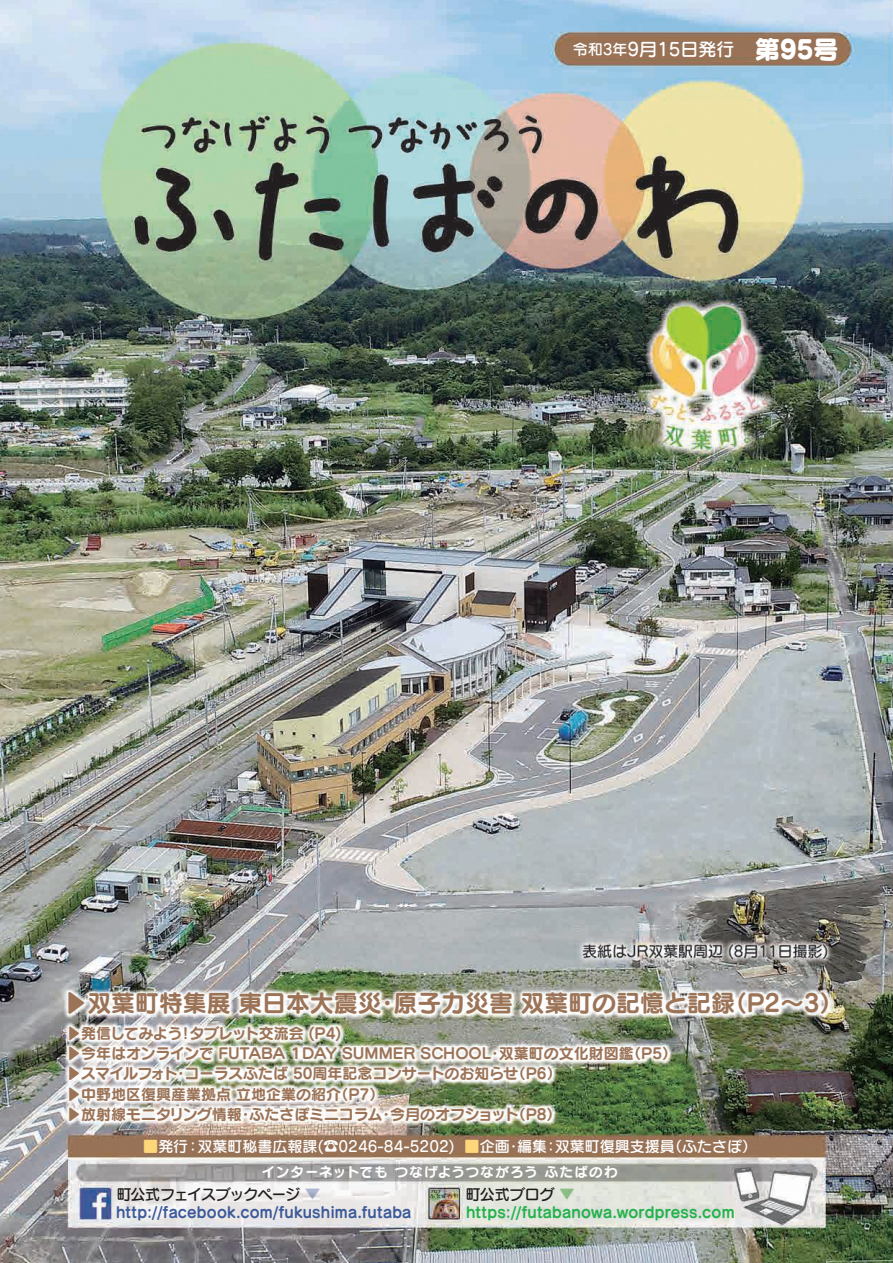
<style>
.page{position:relative;width:893px;height:1263px;background:#fff}
.page>*{position:absolute;margin:0;border:0;box-sizing:border-box;transform-origin:0 0}
.t1{font:24px "Seurat Pro B";letter-spacing:-.005em;color:#9b7357}
.t2{font:18px "Seurat Pro DB";color:#fff}
.t3{font:15px/20.2px "Seurat Pro B";color:#9b7357}
.t4{font:15px "Seurat Pro DB";color:#fff}
.t5{font:15px "Seurat Pro B";letter-spacing:.02em;color:#3b5a9a;scale:.95 1}
.t6{font:15px "Seurat Pro B";letter-spacing:.02em;color:#23b24b;scale:.95 1}
.t7{font:15px "Seurat Pro DB";letter-spacing:-.065em;color:#231f20}
.t8{font:15px "Seurat Pro DB";letter-spacing:-.045em;color:#231f20}
.t9{font:13.5px "Seurat Pro B";letter-spacing:.07em;color:#fff}
.s1{font-size:15px}
.s2{font-family:"Seurat Pro EB";font-size:25.5px}
.s3{color:#fed77a}
.s4{font-size:16.5px}
.s5{font-size:16.5px;color:rgb(59 90 154/.4)}
.s6{font-size:16.5px;color:#9cd19c}
</style>
<div class="page">
<img style="left:0;top:0;width:893px;height:1263px">
<p class="t2" style="left:573px;top:38px;width:267px"><span class="s1">令和3年</span>9月15日発行 <span class="s2">第95号</span></p>
<h1 class="t1" style="left:63px;top:987px;width:781px">▶双葉町特集展 東日本大震災・原子力災害 双葉町の記憶と記録（P2～3）</h1>
<p class="t3" style="left:66px;top:1022px;width:612px">▶発信してみよう！タブレット交流会 (P4)<br>▶今年はオンラインで FUTABA １DAY SUMMER SCHOOL・双葉町の文化財図鑑（P5）▶スマイルフォト・コーラスふたば 50周年記念コンサートのお知らせ（P6）<br>▶中野地区復興産業拠点 立地企業の紹介（P7）<br>▶放射線モニタリング情報・ふたさぽミニコラム・今月のオフショット（P8）</p>
<p class="t4" style="left:143px;top:1136px;width:615px"><span class="s3">■</span>発行：双葉町秘書広報課(<span class="s4">☎</span>0246-84-5202) <span class="s3">■</span>企画・編集：双葉町復興支援員（ふたさぽ）</p>
<p class="t9" style="left:262px;top:1163px;width:357px">インターネットでも つなげようつながろう ふたばのわ</p>
<p class="t7" style="left:116px;top:1184px;width:206px">町公式フェイスブックページ <span class="s5">▼</span></p>
<p class="t8" style="left:465px;top:1184px;width:111px">町公式ブログ <span class="s6">▼</span></p>
<p class="t6" style="left:466px;top:1201px;width:284px">https://futabanowa.wordpress.com</p>
<p class="t5" style="left:116px;top:1201px;width:312px">http://facebook.com/fukushima.futaba</p>
</div>
